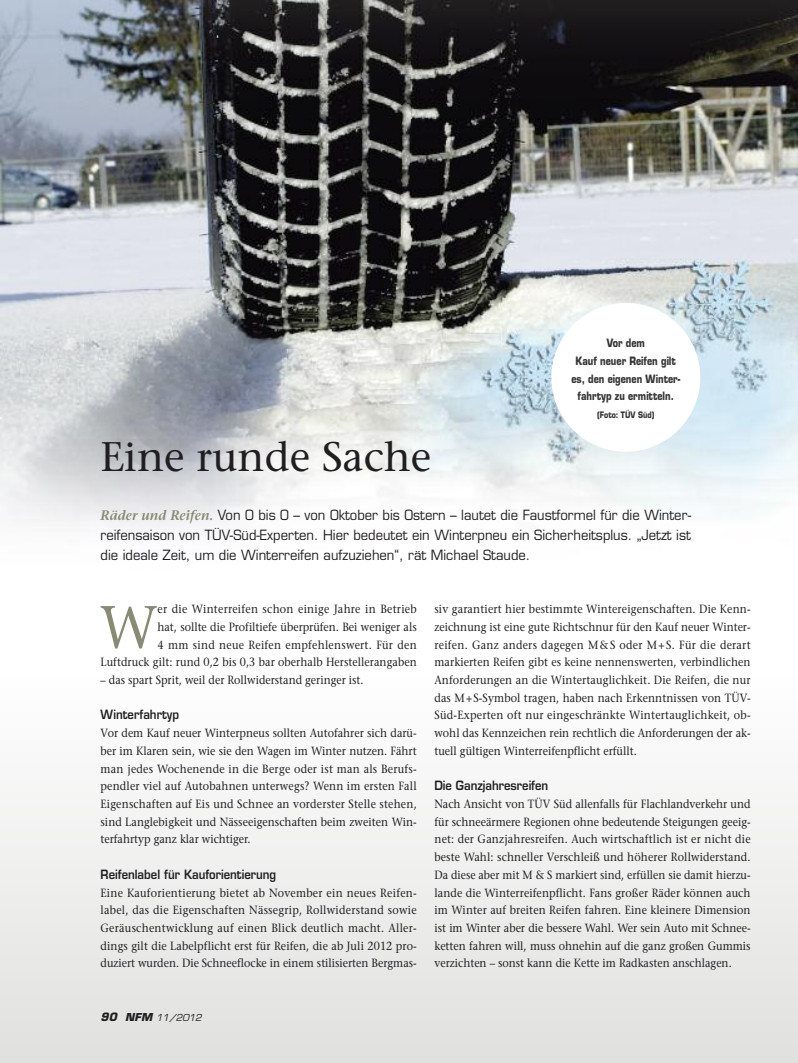
<style>
.page{position:relative;width:798px;height:1063px;background:#fff}
.page>*{position:absolute;margin:0;border:0;box-sizing:border-box;transform-origin:0 0}
.t1{font:60.62px "Stone Serif";color:#888a74;scale:.9 1}
.t2{font:41.25px "Stone Serif";color:#201e21}
.t3{font:13.75px/20px "Eurostile";color:#201e21;text-align:justify;scale:.95 1}
.t4{font:600 12.5px "Eurostile";color:#201e21;scale:.9 1}
.t5{font:11.88px/17.8px "Stone Serif";color:#201e21;text-align:justify;scale:.9 1}
.t6{font:700 11.25px/17.8px "Eurostile";color:#363538;text-align:center;scale:.8 1}
.t7{font:italic 9.38px "Eurostile";color:#201e21}
.t8{font:700 8.75px "Eurostile";color:#363538;scale:.8 1}
.s1{font-family:"Stone Serif";font-weight:600;font-style:italic;color:#888a74}
.s2{font-weight:700;font-size:11.25px}
.s3{font-weight:700;font-size:10.62px}
</style>
<div class="page">
<img style="left:0;top:0;width:797px;height:527px">
<div style="left:551px;top:303px;width:149px;height:149px;background:#fff;border-radius:50%"></div>
<p class="t6" style="left:571px;top:335px;width:137px">Vor dem<br>Kauf neuer Reifen gilt es, den eigenen Winter&shy;fahrtyp zu ermitteln.</p>
<p class="t8" style="left:597px;top:412px;width:73px">(Foto: TÜV Süd)</p>
<p class="t2" style="left:100px;top:441px;width:332px">Eine runde Sache</p>
<p class="t3" style="left:100px;top:506px;width:623px"><span class="s1">Räder und Reifen.</span> Von O bis O – von Oktober bis Ostern – lautet die Faustformel für die Winter&shy;reifensaison von TÜV-Süd-Experten. Hier bedeutet ein Winterpneu ein Sicherheitsplus. „Jetzt ist die ideale Zeit, um die Winterreifen aufzuziehen“, rät Michael Staude.</p>
<p class="t5" style="left:100px;top:601px;width:352px;text-align:right">er die Winterreifen schon einige Jahre in Betrieb<br>hat, sollte die Profiltiefe überprüfen. Bei weniger als<br>4 mm sind neue Reifen empfehlenswert. Für den<br>Luftdruck gilt: rund 0,2 bis 0,3 bar oberhalb Herstellerangaben</p>
<p class="t5" style="left:100px;top:672px;width:294px">– das spart Sprit, weil der Rollwiderstand geringer ist.</p>
<p class="t4" style="left:100px;top:710px;width:89px">Winterfahrtyp</p>
<p class="t5" style="left:100px;top:725px;width:353px">Vor dem Kauf neuer Winterpneus sollten Autofahrer sich darü&shy;ber im Klaren sein, wie sie den Wagen im Winter nutzen. Fährt man jedes Wochenende in die Berge oder ist man als Berufs&shy;pendler viel auf Autobahnen unterwegs? Wenn im ersten Fall Eigenschaften auf Eis und Schnee an vorderster Stelle stehen, sind Langlebigkeit und Nässeeigenschaften beim zweiten Win&shy;terfahrtyp ganz klar wichtiger.</p>
<p class="t4" style="left:100px;top:869px;width:197px">Reifenlabel für Kauforientierung</p>
<p class="t5" style="left:100px;top:885px;width:352px">Eine Kauforientierung bietet ab November ein neues Reifen&shy;label, das die Eigenschaften Nässegrip, Rollwiderstand sowie Geräuschentwicklung auf einen Blick deutlich macht. Aller&shy;dings gilt die Labelpflicht erst für Reifen, die ab Juli 2012 pro&shy;duziert wurden. Die Schneeflocke in einem stilisierten Bergmas-</p>
<p class="t1" style="left:100px;top:604px;width:66px">W</p>
<p class="t7" style="left:100px;top:1014px;width:103px"><span class="s2">90</span> <span class="s3">NFM</span> 11/2012</p>
<p class="t5" style="left:434px;top:601px;width:352px">siv garantiert hier bestimmte Wintereigenschaften. Die Kenn&shy;zeichnung ist eine gute Richtschnur für den Kauf neuer Winter&shy;reifen. Ganz anders dagegen M&amp; S oder M+S. Für die derart markierten Reifen gibt es keine nennenswerten, verbindlichen Anforderungen an die Wintertauglichkeit. Die Reifen, die nur das M+S-Symbol tragen, haben nach Erkenntnissen von TÜV-Süd-Experten oft nur eingeschränkte Wintertauglichkeit, ob&shy;wohl das Kennzeichen rein rechtlich die Anforderungen der ak&shy;tuell gültigen Winterreifenpflicht erfüllt.</p>
<p class="t4" style="left:434px;top:781px;width:128px">Die Ganzjahresreifen</p>
<p class="t5" style="left:434px;top:796px;width:352px">Nach Ansicht von TÜV Süd allenfalls für Flachlandverkehr und für schneeärmere Regionen ohne bedeutende Steigungen geeig&shy;net: der Ganzjahresreifen. Auch wirtschaftlich ist er nicht die beste Wahl: schneller Verschleiß und höherer Rollwiderstand.<br>Da diese aber mit M &amp; S markiert sind, erfüllen sie damit hierzu&shy;lande die Winterreifenpflicht. Fans großer Räder können auch im Winter auf breiten Reifen fahren. Eine kleinere Dimension ist im Winter aber die bessere Wahl. Wer sein Auto mit Schnee&shy;ketten fahren will, muss ohnehin auf die ganz großen Gummis verzichten – sonst kann die Kette im Radkasten anschlagen.</p>
</div>
